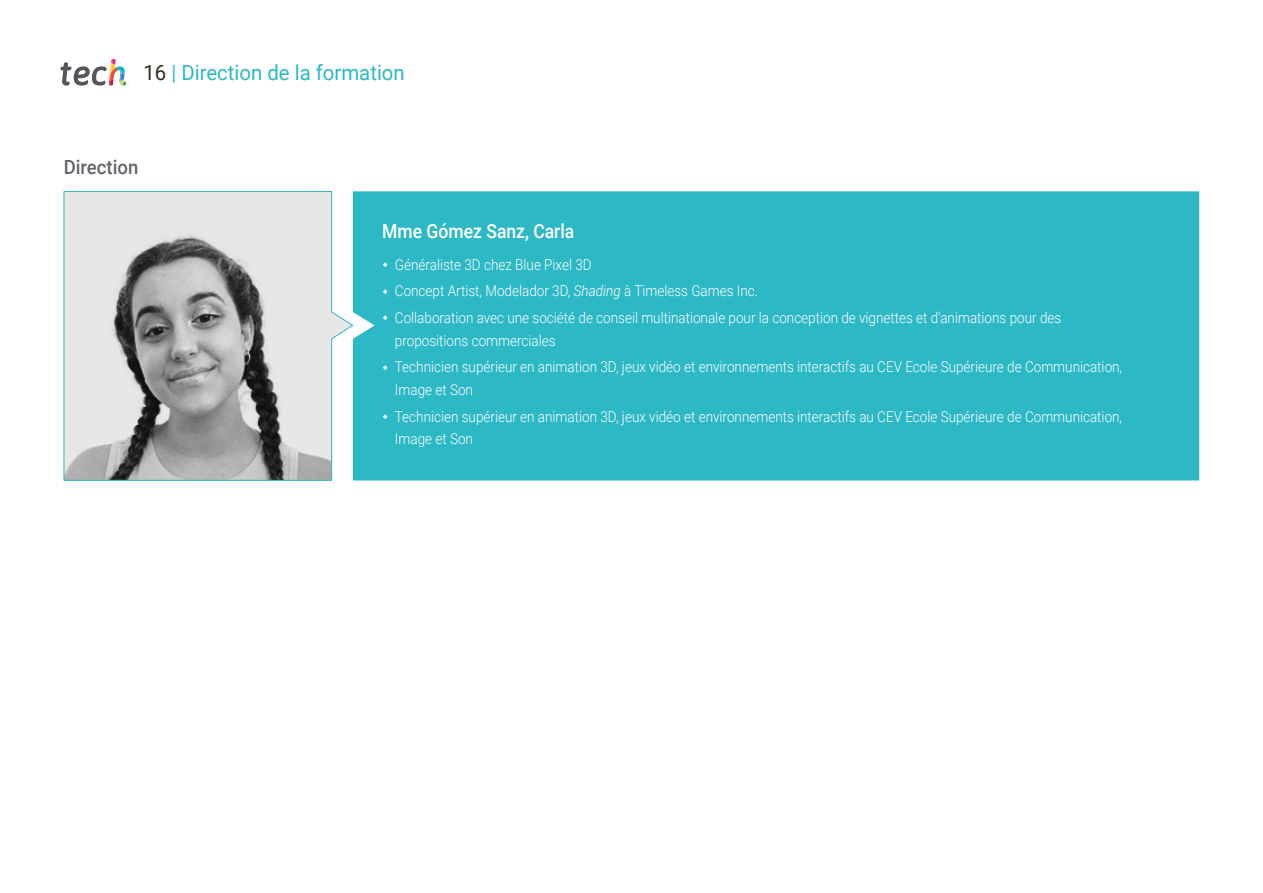
<style>
.page{position:relative;width:1263px;height:893px;background:#fff}
.page>*{position:absolute;margin:0;border:0;box-sizing:border-box;transform-origin:0 0}
.t1{font:21px "Roboto";color:#2db8c5}
.t2{font:500 19.5px "Roboto";color:#fff;scale:.9 1}
.t3{font:500 19.5px "Roboto";color:#61646a;scale:.95 1}
.t4{font:300 15px/26.7px "Roboto";color:#fff;scale:.9 1}
.s1{color:#312e20}
.s2{font-style:italic}
</style>
<div class="page">
<div style="left:353px;top:191px;width:846px;height:289px;background:#2db8c5"></div>
<svg style="left:64px;top:191px;width:289px;height:290px;background:#bebfc0"></svg>
<svg style="left:61px;top:59px;width:65px;height:27px"></svg>
<svg style="left:383px;top:262px;width:4px;height:5px"></svg>
<svg style="left:383px;top:289px;width:4px;height:5px"></svg>
<svg style="left:383px;top:315px;width:4px;height:5px"></svg>
<svg style="left:383px;top:365px;width:4px;height:5px"></svg>
<svg style="left:383px;top:414px;width:4px;height:5px"></svg>
<h1 class="t1" style="left:144px;top:57px;width:263px"><span class="s1">16</span> | Direction de la formation</h1>
<h2 class="t3" style="left:64px;top:154px;width:80px">Direction</h2>
<h2 class="t2" style="left:382px;top:217px;width:215px">Mme Gómez Sanz, Carla</h2>
<p class="t4" style="left:395px;top:250px;width:742px">Généraliste 3D chez Blue Pixel 3D<br>Concept Artist, Modelador 3D, <span class="s2">Shading</span> à Timeless Games Inc.<br>Collaboration avec une société de conseil multinationale pour la conception de vignettes et d'animations pour des</p>
<p class="t4" style="left:395px;top:326px;width:810px">propositions commerciales<br>Technicien supérieur en animation 3D, jeux vidéo et environnements interactifs au CEV Ecole Supérieure de Communication,</p>
<p class="t4" style="left:395px;top:376px;width:810px">Image et Son<br>Technicien supérieur en animation 3D, jeux vidéo et environnements interactifs au CEV Ecole Supérieure de Communication,</p>
<p class="t4" style="left:395px;top:425px;width:88px">Image et Son</p>
</div>
